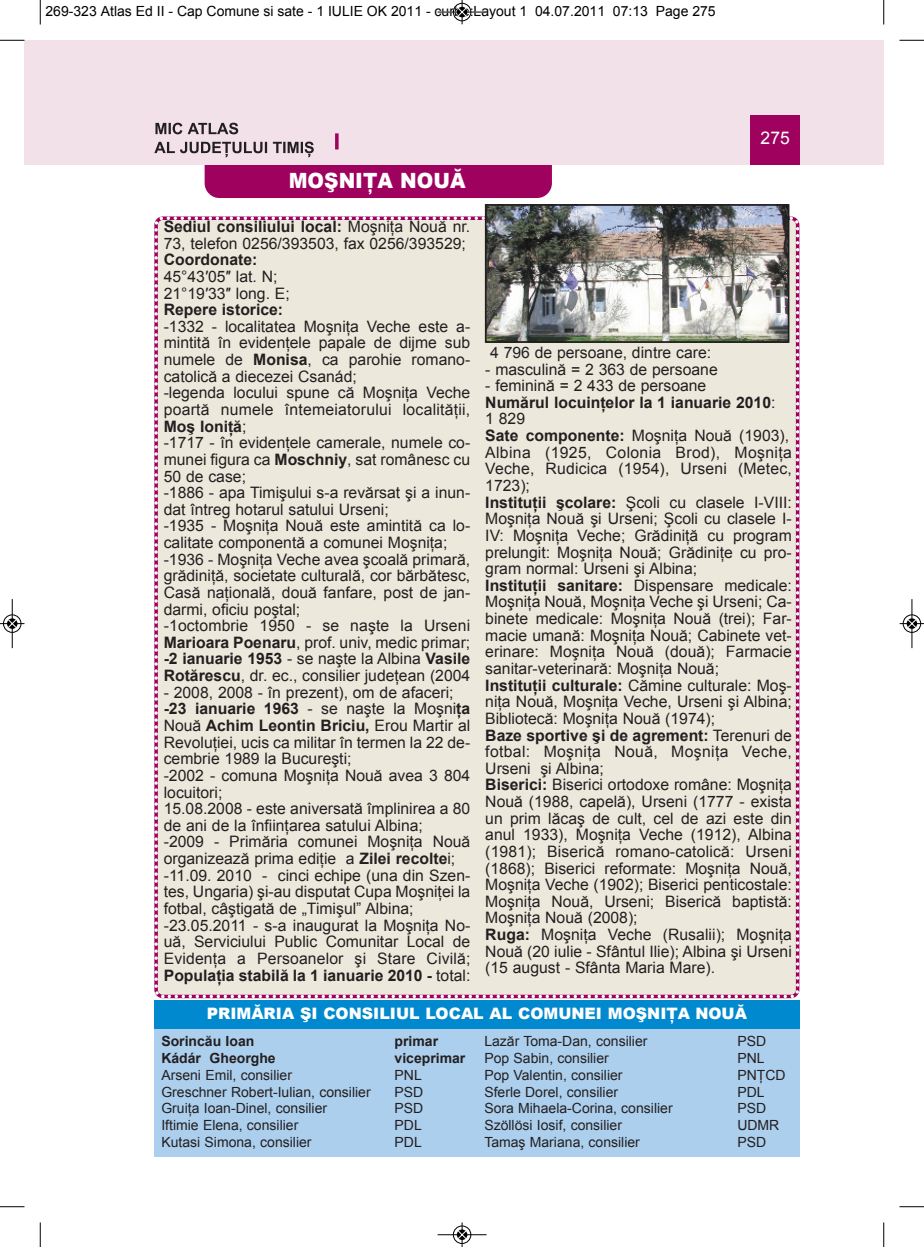
<style>
.page{position:relative;width:924px;height:1247px;background:#fff}
.page>*{position:absolute;margin:0;border:0;box-sizing:border-box;transform-origin:0 0}
.t1{font:900 21px "Arial";color:#fff;scale:.95 1}
.t2{font:17.5px "Arial";color:#fff}
.t3{font:15.75px/16.6px "Arial";color:#231f20}
.t4{font:900 15.75px "Arial";color:#fff}
.t5{font:700 15.75px "Arial";color:#231f20}
.t6{font:14px "Arial";color:#231f20}
.t7{font:14px "Arial";color:#000}
.t8{font:700 14px "Arial";color:#231f20}
.s1{font-weight:700}
</style>
<div class="page">
<div style="left:205px;top:135px;width:347px;height:63px;background:#9e015e;border-radius:15px"></div>
<div style="left:40px;top:40px;width:844px;height:124px;background:#f3e1e9"></div>
<div style="left:750px;top:115px;width:50px;height:49px;background:#9e015e"></div>
<svg style="left:335px;top:133px;width:4px;height:16px"></svg>
<div style="left:24px;top:40px;width:16px;height:124px;background:#f3e1e9"></div>
<svg style="left:155px;top:123px;width:83px;height:11px"></svg>
<svg style="left:154px;top:142px;width:160px;height:15px"></svg>
<div style="left:154px;top:214px;width:646px;height:785px;background:#ece9dc"></div>
<svg style="left:161px;top:994px;width:4px;height:4px"></svg>
<div style="left:154px;top:1028px;width:645px;height:128px;background:#accfed"></div>
<div style="left:154px;top:1000px;width:645px;height:29px;background:#0089cf"></div>
<img style="left:488px;top:207px;width:298px;height:133px">
<div style="left:485px;top:204px;width:304px;height:139px;border:2px solid #231f20"></div>
<svg style="left:40px;top:0;width:1px;height:24px"></svg>
<svg style="left:0;top:40px;width:24px;height:1px"></svg>
<svg style="left:883px;top:0;width:1px;height:24px"></svg>
<svg style="left:899px;top:40px;width:25px;height:1px"></svg>
<svg style="left:40px;top:1222px;width:1px;height:24px"></svg>
<svg style="left:0;top:1206px;width:24px;height:1px"></svg>
<svg style="left:883px;top:1222px;width:1px;height:24px"></svg>
<svg style="left:899px;top:1206px;width:25px;height:1px"></svg>
<hr style="left:438px;top:12px;width:48px;height:1px;background:#000">
<div style="left:453px;top:3px;width:18px;height:18px;border:1px solid #000;border-radius:50%"></div>
<svg style="left:458px;top:0;width:8px;height:24px"></svg>
<hr style="left:438px;top:1234px;width:48px;height:1px;background:#000">
<div style="left:453px;top:1225px;width:18px;height:18px;border:1px solid #000;border-radius:50%"></div>
<svg style="left:458px;top:1222px;width:8px;height:24px"></svg>
<div style="left:3px;top:614px;width:19px;height:19px;border:1px solid #fff;border-radius:50%"></div>
<hr style="left:12px;top:599px;width:1px;height:49px;background:#000">
<div style="left:3px;top:614px;width:18px;height:18px;border:1px solid #000;border-radius:50%"></div>
<svg style="left:0;top:619px;width:24px;height:9px"></svg>
<div style="left:902px;top:614px;width:19px;height:19px;border:1px solid #fff;border-radius:50%"></div>
<hr style="left:911px;top:599px;width:1px;height:49px;background:#000">
<div style="left:903px;top:614px;width:18px;height:18px;border:1px solid #000;border-radius:50%"></div>
<svg style="left:900px;top:619px;width:24px;height:9px"></svg>
<p class="t7" style="left:46px;top:3px;width:672px">269-323 Atlas Ed II - Cap Comune si sate - 1 IULIE OK 2011 - curbe:Layout 1 04.07.2011 07:13 Page 275</p>
<p class="t2" style="left:760px;top:128px;width:31px">275</p>
<h1 class="t1" style="left:289px;top:165px;width:188px">MOŞNIŢA NOUĂ</h1>
<p class="t3" style="left:164px;top:218px;width:308px"><span class="s1">Sediul consiliului local:</span> Moşniţa Nouă nr.<br>73, telefon 0256/393503, fax 0256/393529;</p>
<p class="t5" style="left:164px;top:251px;width:95px">Coordonate:</p>
<p class="t3" style="left:164px;top:268px;width:128px">45°43′05″ lat. N;<br>21°19′33″ long. E;</p>
<p class="t5" style="left:164px;top:301px;width:121px">Repere istorice:</p>
<p class="t3" style="left:164px;top:318px;width:308px">-1332 - localitatea Moşniţa Veche este a&shy;mintită în evidenţele papale de dijme sub numele de <span class="s1">Monisa</span>, ca parohie romano&shy;catolică a diecezei Csanád;<br>-legenda locului spune că Moşniţa Veche poartă numele întemeiatorului localităţii, <span class="s1">Moş Ioniţă</span>;<br>-1717 - în evidenţele camerale, numele co&shy;munei figura ca <span class="s1">Moschniy</span>, sat românesc cu 50 de case;<br>-1886 - apa Timişului s-a revărsat şi a inun&shy;dat întreg hotarul satului Urseni;<br>-1935 - Moşniţa Nouă este amintită ca lo&shy;calitate componentă a comunei Moşniţa; -1936 - Moşniţa Veche avea şcoală primară, grădiniţă, societate culturală, cor bărbătesc, Casă naţională, două fanfare, post de jan&shy;darmi, oficiu poştal;<br>-1octombrie 1950 - se naşte la Urseni <span class="s1">Marioara Poenaru</span>, prof. univ, medic primar; <span class="s1">-2 ianuarie 1953</span> - se naşte la Albina <span class="s1">Vasile Rotărescu</span>, dr. ec., consilier judeţean (2004</p>
<p class="t3" style="left:164px;top:684px;width:308px">- 2008, 2008 - în prezent), om de afaceri; <span class="s1">-23 ianuarie 1963</span> - se naşte la Moşni<span class="s1">ţa </span>Nouă <span class="s1">Achim Leontin Briciu,</span> Erou Martir al Revoluţiei, ucis ca militar în termen la 22 de&shy;cembrie 1989 la Bucureşti;<br>-2002 - comuna Moşniţa Nouă avea 3 804 locuitori;<br>15.08.2008 - este aniversată împlinirea a 80 de ani de la înfiinţarea satului Albina;<br>-2009 - Primăria comunei Moşniţa Nouă organizează prima ediţie a <span class="s1">Zilei recolte</span>i; -11.09. 2010 - cinci echipe (una din Szen&shy;tes, Ungaria) şi-au disputat Cupa Moşniţei la fotbal, câştigată de „Timişul” Albina; -23.05.2011 - s-a inaugurat la Moşniţa No&shy;uă, Serviciului Public Comunitar Local de Evidenţa a Persoanelor şi Stare Civilă; <span class="s1">Populaţia stabilă la 1 ianuarie 2010 -</span> total:</p>
<p class="t3" style="left:490px;top:344px;width:223px">4 796 de persoane, dintre care:</p>
<p class="t3" style="left:485px;top:361px;width:234px">- masculină = 2 363 de persoane</p>
<p class="t3" style="left:485px;top:377px;width:308px">- feminină = 2 433 de persoane<br><span class="s1">Numărul locuinţelor la 1 ianuarie 2010</span>:<br>1 829<br><span class="s1">Sate componente:</span> Moşniţa Nouă (1903), Albina (1925, Colonia Brod), Moşniţa Veche, Rudicica (1954), Urseni (Metec, 1723);<br><span class="s1">Instituţii şcolare:</span> Şcoli cu clasele I-VIII:<br>Moşniţa Nouă şi Urseni; Şcoli cu clasele I-IV: Moşniţa Veche; Grădiniţă cu program prelungit: Moşniţa Nouă; Grădiniţe cu pro&shy;gram normal: Urseni şi Albina;<br><span class="s1">Instituţii sanitare:</span> Dispensare medicale:<br>Moşniţa Nouă, Moşniţa Veche şi Urseni; Ca&shy;binete medicale: Moşniţa Nouă (trei); Far&shy;macie umană: Moşniţa Nouă; Cabinete vet&shy;erinare: Moşniţa Nouă (două); Farmacie sanitar-veterinară: Moşniţa Nouă;<br><span class="s1">Instituţii culturale:</span> Cămine culturale: Moş&shy;niţa Nouă, Moşniţa Veche, Urseni şi Albina; Bibliotecă: Moşniţa Nouă (1974);<br><span class="s1">Baze sportive şi de agrement:</span> Terenuri de fotbal: Moşniţa Nouă, Moşniţa Veche, Urseni şi Albina;<br><span class="s1">Biserici:</span> Biserici ortodoxe române: Moşniţa Nouă (1988, capelă), Urseni (1777 - exista un prim lăcaş de cult, cel de azi este din anul 1933), Moşniţa Veche (1912), Albina (1981); Biserică romano-catolică: Urseni (1868); Biserici reformate: Moşniţa Nouă, Moşniţa Veche (1902); Biserici penticostale:<br>Moşniţa Nouă, Urseni; Biserică baptistă:<br>Moşniţa Nouă (2008);<br><span class="s1">Ruga:</span> Moşniţa Veche (Rusalii); Moşniţa Nouă (20 iulie - Sfântul Ilie); Albina şi Urseni (15 august - Sfânta Maria Mare).</p>
<p class="t4" style="left:207px;top:1001px;width:542px">PRIMĂRIA ŞI CONSILIUL LOCAL AL COMUNEI MOŞNIŢA NOUĂ</p>
<p class="t8" style="left:161px;top:1033px;width:94px">Sorincău Ioan</p>
<p class="t8" style="left:394px;top:1033px;width:45px">primar</p>
<p class="t8" style="left:161px;top:1049px;width:116px">Kádár Gheorghe</p>
<p class="t8" style="left:394px;top:1049px;width:72px">viceprimar</p>
<p class="t6" style="left:161px;top:1066px;width:132px">Arseni Emil, consilier</p>
<p class="t6" style="left:394px;top:1066px;width:29px">PNL</p>
<p class="t6" style="left:161px;top:1083px;width:211px">Greschner Robert-Iulian, consilier</p>
<p class="t6" style="left:395px;top:1083px;width:30px">PSD</p>
<p class="t6" style="left:161px;top:1100px;width:167px">Gruiţa Ioan-Dinel, consilier</p>
<p class="t6" style="left:395px;top:1100px;width:30px">PSD</p>
<p class="t6" style="left:161px;top:1117px;width:138px">Iftimie Elena, consilier</p>
<p class="t6" style="left:395px;top:1117px;width:29px">PDL</p>
<p class="t6" style="left:161px;top:1134px;width:152px">Kutasi Simona, consilier</p>
<p class="t6" style="left:395px;top:1134px;width:29px">PDL</p>
<p class="t6" style="left:484px;top:1033px;width:165px">Lazăr Toma-Dan, consilier</p>
<p class="t6" style="left:737px;top:1033px;width:30px">PSD</p>
<p class="t6" style="left:484px;top:1049px;width:126px">Pop Sabin, consilier</p>
<p class="t6" style="left:737px;top:1049px;width:29px">PNL</p>
<p class="t6" style="left:484px;top:1066px;width:140px">Pop Valentin, consilier</p>
<p class="t6" style="left:737px;top:1066px;width:50px">PNŢCD</p>
<p class="t6" style="left:484px;top:1083px;width:135px">Sferle Dorel, consilier</p>
<p class="t6" style="left:737px;top:1083px;width:29px">PDL</p>
<p class="t6" style="left:484px;top:1100px;width:190px">Sora Mihaela-Corina, consilier</p>
<p class="t6" style="left:737px;top:1100px;width:30px">PSD</p>
<p class="t6" style="left:484px;top:1117px;width:139px">Szöllösi Iosif, consilier</p>
<p class="t6" style="left:737px;top:1117px;width:43px">UDMR</p>
<p class="t6" style="left:484px;top:1134px;width:157px">Tamaş Mariana, consilier</p>
<p class="t6" style="left:737px;top:1134px;width:30px">PSD</p>
</div>
